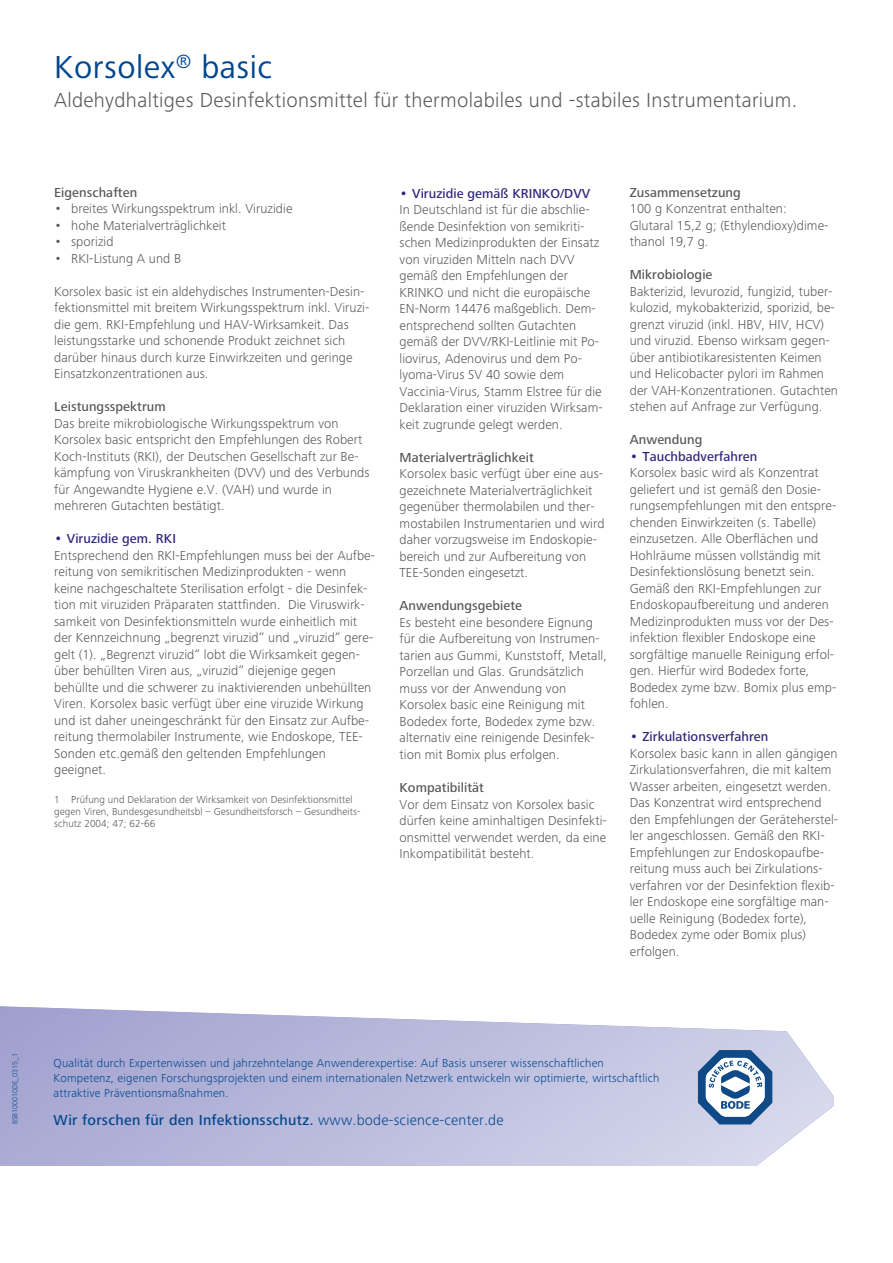
<style>
.page{position:relative;width:893px;height:1263px;background:#fff}
.page>*{position:absolute;margin:0;border:0;box-sizing:border-box;transform-origin:0 0}
.t1{font:33px "Frutiger Next LTW1 G";letter-spacing:.015em;color:#01468c}
.t2{font:300 21px "Frutiger Next LTW1 G";letter-spacing:.015em;color:#57585a}
.t3{font:15px "Frutiger Next Pro Medium+YUDAMH";letter-spacing:.015em;color:#01468c}
.t4{font:300 13.5px/16.5px "Frutiger Next LTW1 G";letter-spacing:.005em;color:#57585a}
.t5{font:500 13.5px "Frutiger Next LTW1 G";letter-spacing:.005em;color:#57585a}
.t6{font:12px/15px "Frutiger Next LTW1 G Light+LEZZZQ";letter-spacing:.015em;color:#01468c}
.t7{font:300 10.5px/12px "Frutiger Next LTW1 G";letter-spacing:.005em;color:#57585a}
.t8{font:7.5px "Frutiger Next LTW1 G Light+LEZZZQ";letter-spacing:.005em;color:#01468c}
.s1{font-size:15px}
.s2{font-weight:500;font-size:15px;color:#2e247d}
.s3{font-weight:500;color:#2e247d}
.s4{font-family:"Frutiger Next LTW1 G Light+LEZZZQ"}
</style>
<div class="page">
<svg style="left:0;top:1006px;width:833px;height:160px"></svg>
<svg style="left:698px;top:1050px;width:74px;height:74px"></svg>
<h1 class="t1" style="left:54px;top:56px;width:220px">Korsolex<sup>®</sup> basic</h1>
<h2 class="t2" style="left:54px;top:93px;width:745px">Aldehydhaltiges Desinfektionsmittel für thermolabiles und -stabiles Instrumentarium.</h2>
<p class="t5" style="left:54px;top:188px;width:85px">Eigenschaften</p>
<p class="t4" style="left:54px;top:202px;width:240px"><span class="s1">•</span> breites Wirkungsspektrum inkl. Viruzidie</p>
<p class="t4" style="left:54px;top:219px;width:173px"><span class="s1">•</span> hohe Materialverträglichkeit</p>
<p class="t4" style="left:54px;top:235px;width:61px"><span class="s1">•</span> sporizid</p>
<p class="t4" style="left:54px;top:252px;width:129px"><span class="s1">•</span> RKI-Listung A und B</p>
<p class="t4" style="left:54px;top:285px;width:317px">Korsolex basic ist ein aldehydisches Instrumenten-Desin&shy;fektionsmittel mit breitem Wirkungsspektrum inkl. Viruzi&shy;die gem. RKI-Empfehlung und HAV-Wirksamkeit. Das leistungsstarke und schonende Produkt zeichnet sich darüber hinaus durch kurze Einwirkzeiten und geringe Einsatzkonzentrationen aus.</p>
<p class="t5" style="left:54px;top:402px;width:113px">Leistungsspektrum</p>
<p class="t4" style="left:54px;top:417px;width:317px">Das breite mikrobiologische Wirkungsspektrum von Korsolex basic entspricht den Empfehlungen des Robert Koch-Instituts (RKI), der Deutschen Gesellschaft zur Be&shy;kämpfung von Viruskrankheiten (DVV) und des Verbunds für Angewandte Hygiene e.V. (VAH) und wurde in mehreren Gutachten bestätigt.</p>
<p class="t4" style="left:54px;top:532px;width:322px"><span class="s2">•</span> <span class="s3">Viruzidie gem. RKI<br></span>Entsprechend den RKI-Empfehlungen muss bei der Aufbe&shy;reitung von semikritischen Medizinprodukten - wenn keine nachgeschaltete Sterilisation erfolgt - die Desinfek&shy;tion mit viruziden Präparaten stattfinden. Die Viruswirk&shy;samkeit von Desinfektionsmitteln wurde einheitlich mit der Kennzeichnung „begrenzt viruzid“ und „viruzid“ gere&shy;gelt (1). „Begrenzt viruzid“ lobt die Wirksamkeit gegen&shy;über behüllten Viren aus, „viruzid“ diejenige gegen behüllte und die schwerer zu inaktivierenden unbehüllten Viren. Korsolex basic verfügt über eine viruzide Wirkung und ist daher uneingeschränkt für den Einsatz zur Aufbe&shy;reitung thermolabiler Instrumente, wie Endoskope, TEE-Sonden etc.gemäß den geltenden Empfehlungen geeignet.</p>
<p class="t7" style="left:54px;top:794px;width:308px">1 Prüfung und Deklaration der Wirksamkeit von Desinfektionsmittel gegen Viren, Bundesgesundheitsbl – Gesundheitsforsch – Gesundheits&shy;schutz 2004; 47; 62-66</p>
<p class="t4" style="left:400px;top:187px;width:205px"><span class="s2">•</span> <span class="s3">Viruzidie gemäß KRINKO/DVV </span>In Deutschland ist für die abschlie&shy;ßende Desinfektion von semikriti&shy;schen Medizinprodukten der Einsatz von viruziden Mitteln nach DVV gemäß den Empfehlungen der KRINKO und nicht die europäische EN-Norm 14476 maßgeblich. Dem&shy;entsprechend sollten Gutachten gemäß der DVV/RKI-Leitlinie mit Po&shy;liovirus, Adenovirus und dem Po&shy;lyoma-Virus SV 40 sowie dem Vaccinia-Virus, Stamm Elstree für die Deklaration einer viruziden Wirksam&shy;keit zugrunde gelegt werden.</p>
<p class="t5" style="left:400px;top:453px;width:136px">Materialverträglichkeit</p>
<p class="t4" style="left:400px;top:467px;width:206px">Korsolex basic verfügt über eine aus&shy;gezeichnete Materialverträglichkeit gegenüber thermolabilen und ther&shy;mostabilen Instrumentarien und wird daher vorzugsweise im Endoskopie&shy;bereich und zur Aufbereitung von TEE-Sonden eingesetzt.</p>
<p class="t5" style="left:400px;top:601px;width:124px">Anwendungsgebiete</p>
<p class="t4" style="left:400px;top:616px;width:209px">Es besteht eine besondere Eignung für die Aufbereitung von Instrumen&shy;tarien aus Gummi, Kunststoff, Metall, Porzellan und Glas. Grundsätzlich muss vor der Anwendung von Korsolex basic eine Reinigung mit Bodedex forte, Bodedex zyme bzw. alternativ eine reinigende Desinfek&shy;tion mit Bomix plus erfolgen.</p>
<p class="t5" style="left:400px;top:783px;width:86px">Kompatibilität</p>
<p class="t4" style="left:400px;top:797px;width:209px">Vor dem Einsatz von Korsolex basic dürfen keine aminhaltigen Desinfekti&shy;onsmittel verwendet werden, da eine Inkompatibilität besteht.</p>
<p class="t5" style="left:630px;top:188px;width:113px">Zusammensetzung</p>
<p class="t4" style="left:630px;top:202px;width:200px">100 g Konzentrat enthalten:<br>Glutaral 15,2 g; (Ethylendioxy)dime&shy;thanol 19,7 g.</p>
<p class="t5" style="left:630px;top:270px;width:84px">Mikrobiologie</p>
<p class="t4" style="left:630px;top:285px;width:210px">Bakterizid, levurozid, fungizid, tuber&shy;kulozid, mykobakterizid, sporizid, be&shy;grenzt viruzid (inkl. HBV, HIV, HCV) und viruzid. Ebenso wirksam gegen&shy;über antibiotikaresistenten Keimen und Helicobacter pylori im Rahmen der VAH-Konzentrationen. Gutachten stehen auf Anfrage zur Verfügung.</p>
<p class="t5" style="left:630px;top:435px;width:74px">Anwendung</p>
<p class="t4" style="left:630px;top:450px;width:208px"><span class="s2">•</span> <span class="s3">Tauchbadverfahren<br></span>Korsolex basic wird als Konzentrat geliefert und ist gemäß den Dosie&shy;rungsempfehlungen mit den entspre&shy;chenden Einwirkzeiten (s. Tabelle) einzusetzen. Alle Oberflächen und<br>Hohlräume müssen vollständig mit<br>Desinfektionslösung benetzt sein.<br>Gemäß den RKI-Empfehlungen zur<br>Endoskopaufbereitung und anderen<br>Medizinprodukten muss vor der Des&shy;infektion flexibler Endoskope eine sorgfältige manuelle Reinigung erfol&shy;gen. Hierfür wird Bodedex forte,<br>Bodedex zyme bzw. Bomix plus emp&shy;fohlen.</p>
<p class="t4" style="left:630px;top:730px;width:210px"><span class="s2">•</span> <span class="s3">Zirkulationsverfahren<br></span>Korsolex basic kann in allen gängigen Zirkulationsverfahren, die mit kaltem Wasser arbeiten, eingesetzt werden.<br>Das Konzentrat wird entsprechend den Empfehlungen der Geräteherstel&shy;ler angeschlossen. Gemäß den RKI-Empfehlungen zur Endoskopaufbe&shy;reitung muss auch bei Zirkulations&shy;verfahren vor der Desinfektion flexib&shy;ler Endoskope eine sorgfältige man&shy;uelle Reinigung (Bodedex forte), Bodedex zyme oder Bomix plus) erfolgen.</p>
<p class="t8" style="left:13px;top:1124px;width:73px;rotate:-90deg">BSB100010DE_0315_1</p>
<p class="t6" style="left:54px;top:1057px;width:607px">Qualität durch Expertenwissen und jahrzehntelange Anwenderexpertise: Auf Basis unserer wissenschaftlichen<br>Kompetenz, eigenen Forschungsprojekten und einem internationalen Netzwerk entwickeln wir optimierte, wirtschaftlich attraktive Präventionsmaßnahmen.</p>
<p class="t3" style="left:54px;top:1114px;width:452px">Wir forschen für den Infektionsschutz. <span class="s4">www.bode-science-center.de</span></p>
</div>
